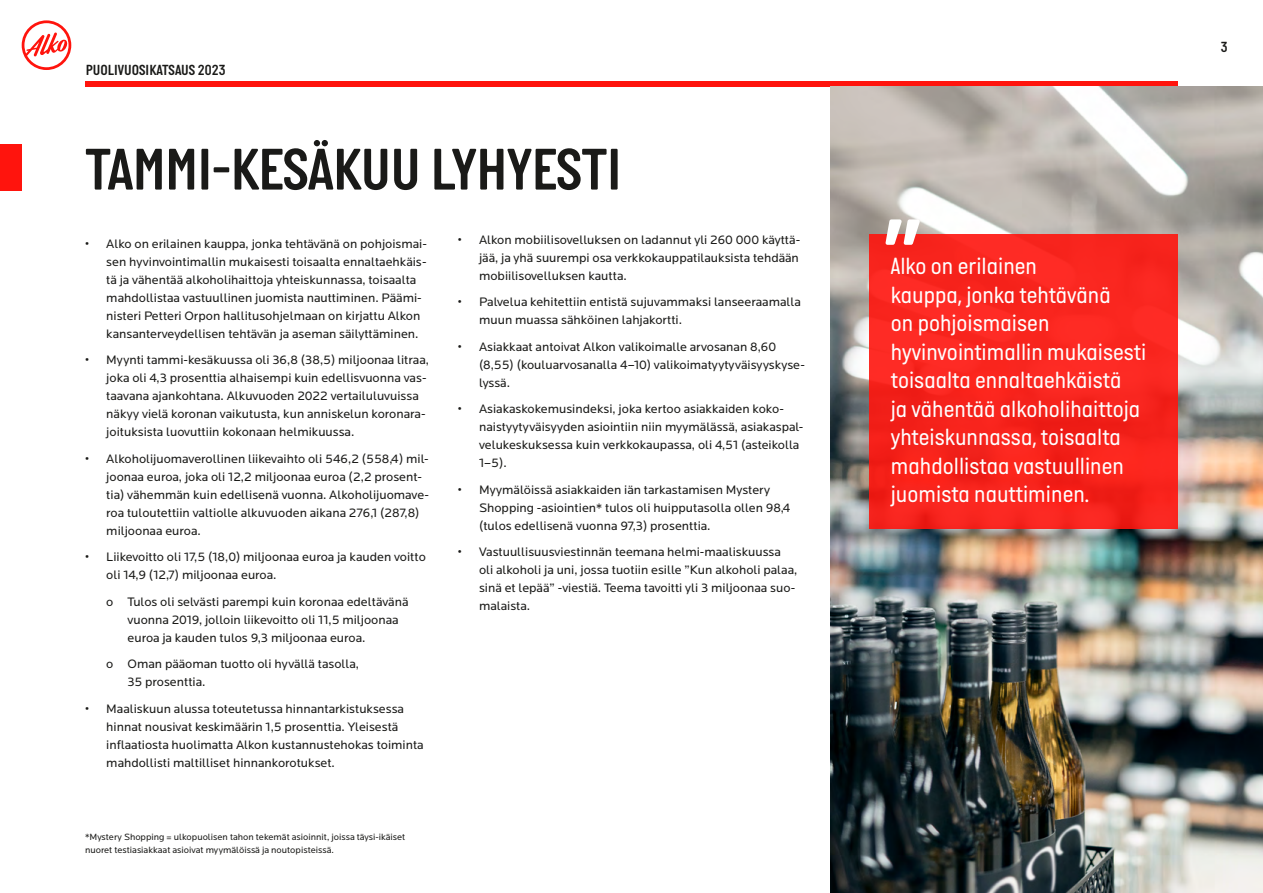
<style>
.page{position:relative;width:1263px;height:893px;background:#fff}
.page>*{position:absolute;margin:0;border:0;box-sizing:border-box;transform-origin:0 0}
.t1{font:600 60px "Italian Plate No 1";letter-spacing:-.01em;color:#1a1a18}
.t2{font:24px/28.5px "Italian Plate No 1";color:#fff}
.t3{font:600 15px "Italian Plate No 1";color:#1a1a18}
.t4{font:12.75px/18px "Locator";color:#1a1a18}
.t5{font:9.3px/13.5px "Locator";color:#1a1a18}
</style>
<div class="page">
<svg style="left:22px;top:20px;width:49px;height:50px"></svg>
<div style="left:85px;top:82px;width:1093px;height:5px;background:#ff140d"></div>
<img style="left:831px;top:87px;width:432px;height:806px">
<div style="left:870px;top:234px;width:308px;height:294px;background:#f9251e"></div>
<div style="left:0;top:145px;width:22px;height:46px;background:#ff140d"></div>
<svg style="left:885px;top:219px;width:35px;height:26px"></svg>
<p class="t3" style="left:86px;top:62px;width:141px">PUOLIVUOSIKATSAUS 2023</p>
<h1 class="t1" style="left:85px;top:137px;width:538px">TAMMI-KESÄKUU LYHYESTI</h1>
<p class="t4" style="left:106px;top:235px;width:322px;text-indent:-21px">• Alko on erilainen kauppa, jonka tehtävänä on pohjoismai&shy;sen hyvinvointimallin mukaisesti toisaalta ennaltaehkäis&shy;tä ja vähentää alkoholihaittoja yhteiskunnassa, toisaalta mahdollistaa vastuullinen juomista nauttiminen. Päämi&shy;nisteri Petteri Orpon hallitusohjelmaan on kirjattu Alkon kansanterveydellisen tehtävän ja aseman säilyttäminen.</p>
<p class="t4" style="left:106px;top:351px;width:324px;text-indent:-21px">• Myynti tammi-kesäkuussa oli 36,8 (38,5) miljoonaa litraa, joka oli 4,3 prosenttia alhaisempi kuin edellisvuonna vas&shy;taavana ajankohtana. Alkuvuoden 2022 vertailuluvuissa näkyy vielä koronan vaikutusta, kun anniskelun koronara&shy;joituksista luovuttiin kokonaan helmikuussa.</p>
<p class="t4" style="left:106px;top:450px;width:324px;text-indent:-21px">• Alkoholijuomaverollinen liikevaihto oli 546,2 (558,4) mil&shy;joonaa euroa, joka oli 12,2 miljoonaa euroa (2,2 prosent&shy;tia) vähemmän kuin edellisenä vuonna. Alkoholijuomave&shy;roa tuloutettiin valtiolle alkuvuoden aikana 276,1 (287,8) miljoonaa euroa.</p>
<p class="t4" style="left:106px;top:548px;width:321px;text-indent:-21px">• Liikevoitto oli 17,5 (18,0) miljoonaa euroa ja kauden voitto oli 14,9 (12,7) miljoonaa euroa.</p>
<p class="t4" style="left:128px;top:593px;width:282px;text-indent:-21px">o Tulos oli selvästi parempi kuin koronaa edeltävänä vuonna 2019, jolloin liikevoitto oli 11,5 miljoonaa euroa ja kauden tulos 9,3 miljoonaa euroa.</p>
<p class="t4" style="left:128px;top:655px;width:233px;text-indent:-21px">o Oman pääoman tuotto oli hyvällä tasolla,<br>35 prosenttia.</p>
<p class="t4" style="left:106px;top:700px;width:319px;text-indent:-21px">• Maaliskuun alussa toteutetussa hinnantarkistuksessa hinnat nousivat keskimäärin 1,5 prosenttia. Yleisestä inflaatiosta huolimatta Alkon kustannustehokas toiminta mahdollisti maltilliset hinnankorotukset.</p>
<p class="t5" style="left:85px;top:830px;width:322px">*Mystery Shopping = ulkopuolisen tahon tekemät asioinnit, joissa täysi-ikäiset nuoret testiasiakkaat asioivat myymälöissä ja noutopisteissä.</p>
<p class="t4" style="left:479px;top:231px;width:323px;text-align:justify;text-indent:-21px">• Alkon mobiilisovelluksen on ladannut yli 260 000 käyttä&shy;jää, ja yhä suurempi osa verkkokauppatilauksista tehdään mobiilisovelluksen kautta.</p>
<p class="t4" style="left:479px;top:293px;width:323px;text-indent:-21px">• Palvelua kehitettiin entistä sujuvammaksi lanseeraamalla muun muassa sähköinen lahjakortti.</p>
<p class="t4" style="left:479px;top:338px;width:327px;text-indent:-21px">• Asiakkaat antoivat Alkon valikoimalle arvosanan 8,60 (8,55) (kouluarvosanalla 4–10) valikoimatyytyväisyyskyse&shy;lyssä.</p>
<p class="t4" style="left:479px;top:400px;width:326px;text-indent:-21px">• Asiakaskokemusindeksi, joka kertoo asiakkaiden koko&shy;naistyytyväisyyden asiointiin niin myymälässä, asiakaspal&shy;velukeskuksessa kuin verkkokaupassa, oli 4,51 (asteikolla 1–5).</p>
<p class="t4" style="left:479px;top:481px;width:313px;text-indent:-21px">• Myymälöissä asiakkaiden iän tarkastamisen Mystery<br>Shopping -asiointien* tulos oli huipputasolla ollen 98,4 (tulos edellisenä vuonna 97,3) prosenttia.</p>
<p class="t4" style="left:479px;top:543px;width:320px;text-indent:-21px">• Vastuullisuusviestinnän teemana helmi-maaliskuussa oli alkoholi ja uni, jossa tuotiin esille ”Kun alkoholi palaa, sinä et lepää” -viestiä. Teema tavoitti yli 3 miljoonaa suo&shy;malaista.</p>
<p class="t3" style="left:1221px;top:39px;width:8px">3</p>
<h2 class="t2" style="left:891px;top:252px;width:257px">Alko on erilainen<br>kauppa, jonka tehtävänä<br>on pohjoismaisen hyvinvointimallin mukaisesti toisaalta ennaltaehkäistä<br>ja vähentää alkoholihaittoja yhteiskunnassa, toisaalta mahdollistaa vastuullinen juomista nauttiminen.</h2>
</div>
